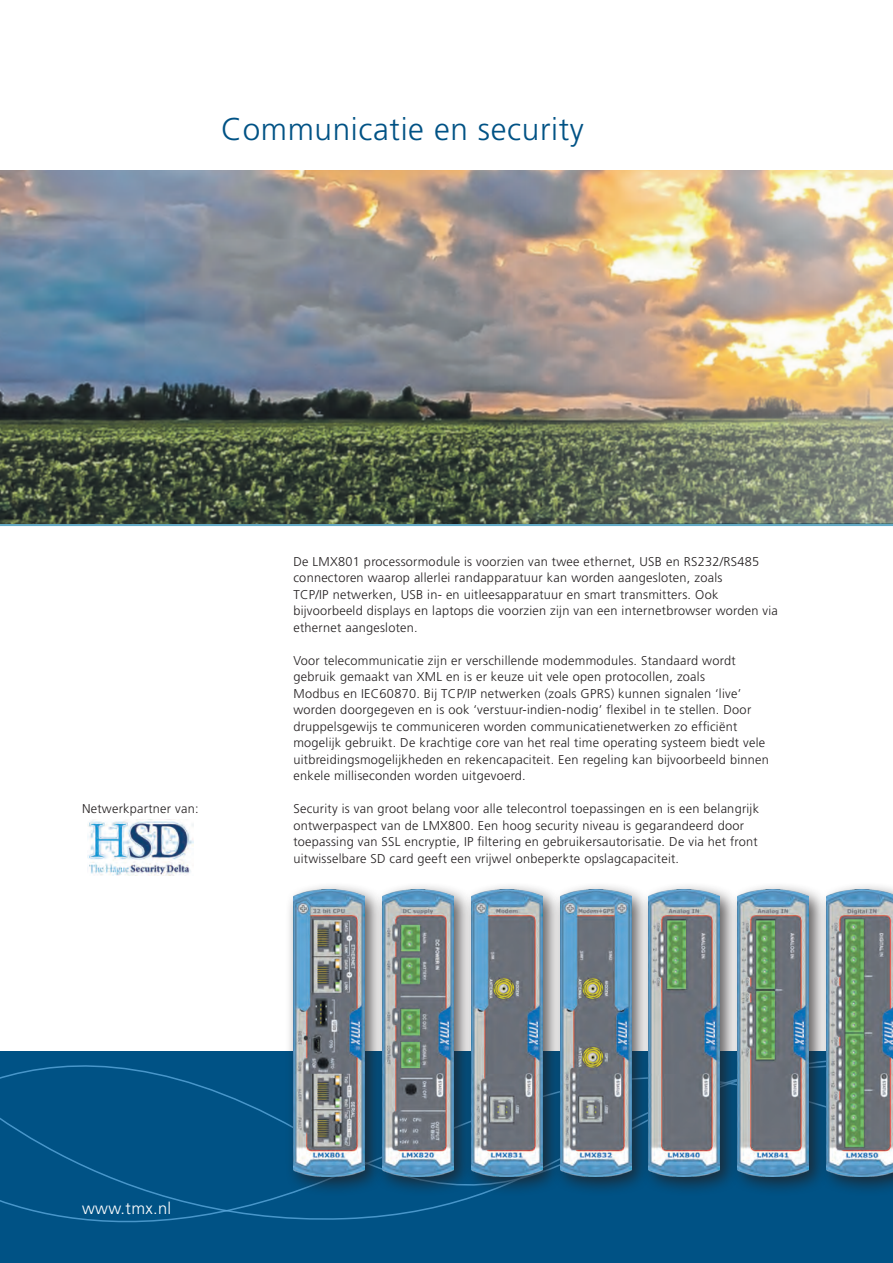
<style>
.page{position:relative;width:893px;height:1263px;background:#fff}
.page>*{position:absolute;margin:0;border:0;box-sizing:border-box;transform-origin:0 0}
.kop_diap{font:300 31.5px "Frutiger";letter-spacing:.02em;color:#005285}
.t1{font:300 16.5px "Frutiger";letter-spacing:.02em;color:#fff}
.body{font:300 12.75px/16.5px "Frutiger";letter-spacing:.02em;color:#231f20}
</style>
<div class="page">
<div style="left:0;top:1051px;width:893px;height:212px;background:#005285"></div>
<hr style="left:0;top:523px;width:893px;height:3px;background:#63a8c4">
<img style="left:0;top:170px;width:893px;height:353px">
<svg style="left:0;top:1065px;width:477px;height:158px"></svg>
<div style="left:285px;top:881px;width:99px;height:315px;background:#231f20;opacity:.75"></div>
<img style="left:293px;top:889px;width:71px;height:287px">
<div style="left:374px;top:881px;width:99px;height:315px;background:#231f20;opacity:.75"></div>
<img style="left:382px;top:889px;width:71px;height:287px">
<div style="left:463px;top:881px;width:99px;height:315px;background:#231f20;opacity:.75"></div>
<img style="left:471px;top:889px;width:71px;height:287px">
<div style="left:552px;top:881px;width:99px;height:315px;background:#231f20;opacity:.75"></div>
<img style="left:560px;top:889px;width:71px;height:287px">
<div style="left:641px;top:881px;width:99px;height:315px;background:#231f20;opacity:.75"></div>
<img style="left:649px;top:889px;width:71px;height:287px">
<div style="left:729px;top:881px;width:100px;height:315px;background:#231f20;opacity:.75"></div>
<img style="left:738px;top:889px;width:71px;height:287px">
<div style="left:818px;top:881px;width:75px;height:315px;background:#231f20;opacity:.75"></div>
<img style="left:827px;top:889px;width:66px;height:287px">
<img style="left:87px;top:819px;width:106px;height:57px">
<p class="kop_diap" style="left:221px;top:111px;width:364px">Communicatie en security</p>
<p class="body" style="left:82px;top:800px;width:118px">Netwerkpartner van:</p>
<p class="body" style="left:293px;top:553px;width:467px">De LMX801 processormodule is voorzien van twee ethernet, USB en RS232/RS485 connectoren waarop allerlei randapparatuur kan worden aangesloten, zoals</p>
<p class="body" style="left:293px;top:586px;width:486px">TCP/IP netwerken, USB in- en uitleesapparatuur en smart transmitters. Ook bijvoorbeeld displays en laptops die voorzien zijn van een internetbrowser worden via ethernet aangesloten.</p>
<p class="body" style="left:293px;top:652px;width:477px">Voor telecommunicatie zijn er verschillende modemmodules. Standaard wordt gebruik gemaakt van XML en is er keuze uit vele open protocollen, zoals<br>Modbus en IEC60870. Bij TCP/IP netwerken (zoals GPRS) kunnen signalen ‘live’ worden doorgegeven en is ook ‘verstuur-indien-nodig’ flexibel in te stellen. Door druppelsgewijs te communiceren worden communicatienetwerken zo efficiënt mogelijk gebruikt. De krachtige core van het real time operating systeem biedt vele uitbreidingsmogelijkheden en rekencapaciteit. Een regeling kan bijvoorbeeld binnen enkele milliseconden worden uitgevoerd.</p>
<p class="body" style="left:293px;top:800px;width:467px">Security is van groot belang voor alle telecontrol toepassingen en is een belangrijk ontwerpaspect van de LMX800. Een hoog security niveau is gegarandeerd door toepassing van SSL encryptie, IP filtering en gebruikersautorisatie. De via het front uitwisselbare SD card geeft een vrijwel onbeperkte opslagcapaciteit.</p>
<p class="t1" style="left:82px;top:1199px;width:91px">www.tmx.nl</p>
</div>
